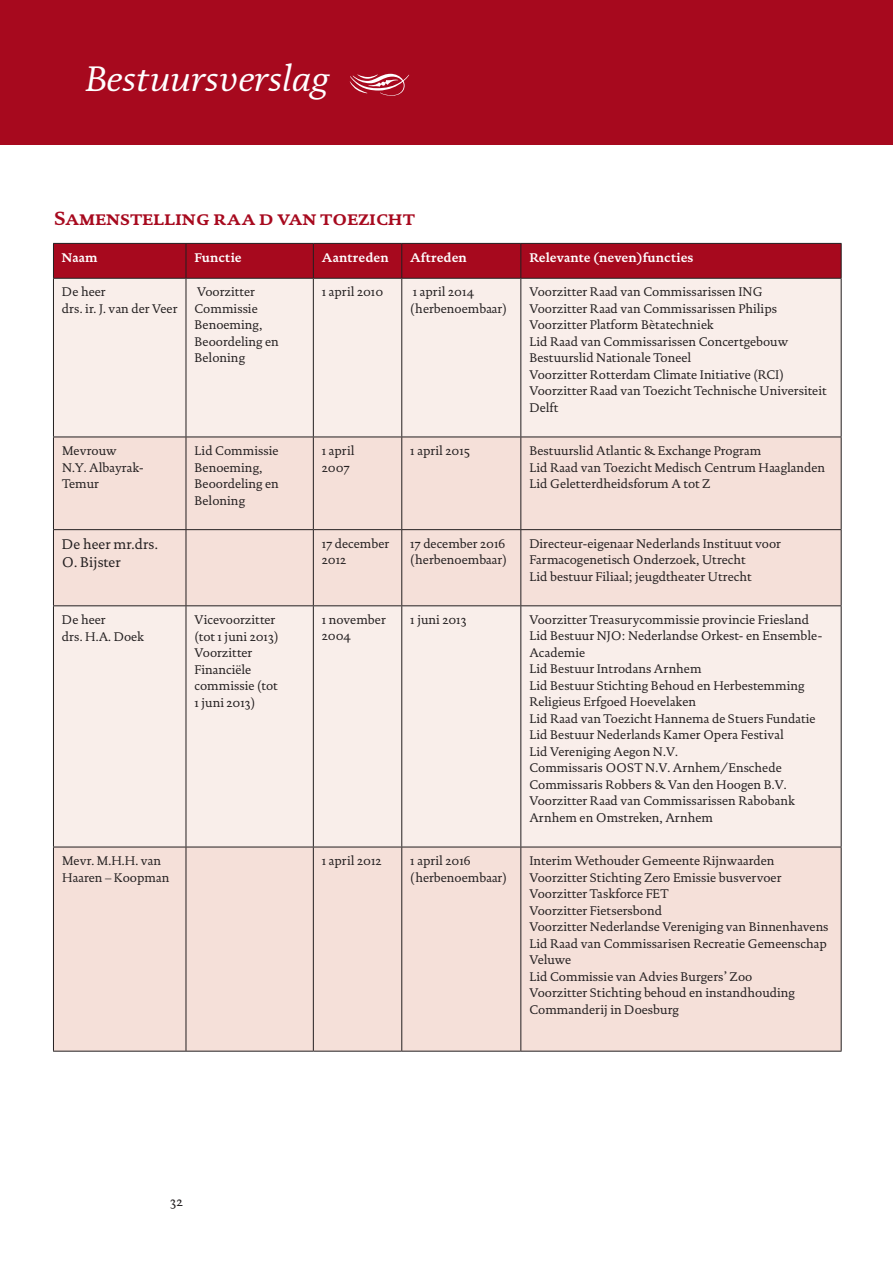
<style>
.page{position:relative;width:893px;height:1263px;background:#fff}
.page>*{position:absolute;margin:0;border:0;box-sizing:border-box;transform-origin:0 0}
.t1{font:italic 36px "DTL Documenta TOT";color:#fff}
.t2{font:700 19.5px "DTL Documenta TOT Caps";color:#a7091e}
.t3{font:14.25px/18px "DTL Documenta TOT";color:#231f20}
.t4{font:13.5px "DTL Documenta TOT";color:#231f20}
.t5{font:12.75px/16.5px "DTL Documenta TOT";color:#231f20}
.t6{font:700 12.75px "DTL Documenta TOT";color:#fff}
</style>
<div class="page">
<div style="left:0;top:0;width:893px;height:145px;background:#a7091e"></div>
<div style="left:54px;top:244px;width:787px;height:34px;background:#a7091e"></div>
<div style="left:54px;top:279px;width:787px;height:158px;background:#f9eeea"></div>
<svg style="left:54px;top:438px;width:787px;height:613px;background:#f5e4de"></svg>
<hr style="left:186px;top:244px;width:1px;height:34px;background:#231f20">
<hr style="left:186px;top:279px;width:1px;height:158px;background:#231f20">
<hr style="left:186px;top:437px;width:1px;height:92px;background:#231f20">
<hr style="left:186px;top:530px;width:1px;height:75px;background:#231f20">
<hr style="left:186px;top:847px;width:1px;height:204px;background:#231f20">
<hr style="left:313px;top:244px;width:1px;height:34px;background:#231f20">
<hr style="left:313px;top:279px;width:1px;height:158px;background:#231f20">
<hr style="left:313px;top:437px;width:1px;height:92px;background:#231f20">
<hr style="left:313px;top:530px;width:1px;height:75px;background:#231f20">
<hr style="left:313px;top:606px;width:1px;height:241px;background:#231f20">
<hr style="left:313px;top:847px;width:1px;height:204px;background:#231f20">
<hr style="left:401px;top:244px;width:1px;height:34px;background:#231f20">
<hr style="left:520px;top:244px;width:1px;height:34px;background:#231f20">
<hr style="left:401px;top:279px;width:1px;height:158px;background:#231f20">
<hr style="left:520px;top:279px;width:1px;height:158px;background:#231f20">
<hr style="left:401px;top:437px;width:1px;height:92px;background:#231f20">
<hr style="left:520px;top:437px;width:1px;height:92px;background:#231f20">
<hr style="left:401px;top:530px;width:1px;height:75px;background:#231f20">
<hr style="left:520px;top:530px;width:1px;height:75px;background:#231f20">
<hr style="left:401px;top:606px;width:1px;height:241px;background:#231f20">
<hr style="left:520px;top:606px;width:1px;height:241px;background:#231f20">
<hr style="left:401px;top:847px;width:1px;height:204px;background:#231f20">
<hr style="left:520px;top:847px;width:1px;height:204px;background:#231f20">
<hr style="left:53px;top:279px;width:1px;height:158px;background:#231f20">
<hr style="left:841px;top:279px;width:1px;height:158px;background:#231f20">
<hr style="left:53px;top:437px;width:133px;height:1px;background:#231f20">
<hr style="left:53px;top:437px;width:1px;height:92px;background:#231f20">
<hr style="left:186px;top:437px;width:127px;height:1px;background:#231f20">
<hr style="left:313px;top:437px;width:89px;height:1px;background:#231f20">
<hr style="left:402px;top:437px;width:119px;height:1px;background:#231f20">
<hr style="left:53px;top:530px;width:1px;height:75px;background:#231f20">
<hr style="left:521px;top:437px;width:320px;height:1px;background:#231f20">
<hr style="left:841px;top:437px;width:1px;height:92px;background:#231f20">
<hr style="left:841px;top:530px;width:1px;height:75px;background:#231f20">
<hr style="left:53px;top:243px;width:133px;height:1px;background:#231f20">
<hr style="left:53px;top:244px;width:1px;height:34px;background:#231f20">
<hr style="left:186px;top:243px;width:127px;height:1px;background:#231f20">
<hr style="left:313px;top:243px;width:89px;height:1px;background:#231f20">
<hr style="left:402px;top:243px;width:119px;height:1px;background:#231f20">
<hr style="left:521px;top:243px;width:320px;height:1px;background:#231f20">
<hr style="left:841px;top:244px;width:1px;height:34px;background:#231f20">
<hr style="left:53px;top:278px;width:133px;height:1px;background:#231f20">
<hr style="left:186px;top:278px;width:127px;height:1px;background:#231f20">
<hr style="left:313px;top:278px;width:89px;height:1px;background:#231f20">
<hr style="left:402px;top:278px;width:119px;height:1px;background:#231f20">
<hr style="left:521px;top:278px;width:320px;height:1px;background:#231f20">
<hr style="left:53px;top:847px;width:1px;height:204px;background:#231f20">
<hr style="left:841px;top:847px;width:1px;height:204px;background:#231f20">
<hr style="left:53px;top:1051px;width:133px;height:1px;background:#231f20">
<hr style="left:186px;top:1051px;width:127px;height:1px;background:#231f20">
<hr style="left:313px;top:1051px;width:89px;height:1px;background:#231f20">
<hr style="left:402px;top:1051px;width:119px;height:1px;background:#231f20">
<hr style="left:521px;top:1051px;width:320px;height:1px;background:#231f20">
<hr style="left:186px;top:606px;width:1px;height:241px;background:#231f20">
<hr style="left:53px;top:529px;width:133px;height:1px;background:#231f20">
<hr style="left:186px;top:529px;width:127px;height:1px;background:#231f20">
<hr style="left:313px;top:529px;width:89px;height:1px;background:#231f20">
<hr style="left:402px;top:529px;width:119px;height:1px;background:#231f20">
<hr style="left:521px;top:529px;width:320px;height:1px;background:#231f20">
<hr style="left:53px;top:605px;width:133px;height:1px;background:#231f20">
<hr style="left:53px;top:606px;width:1px;height:241px;background:#231f20">
<hr style="left:186px;top:605px;width:127px;height:1px;background:#231f20">
<hr style="left:313px;top:605px;width:89px;height:1px;background:#231f20">
<hr style="left:402px;top:605px;width:119px;height:1px;background:#231f20">
<hr style="left:521px;top:605px;width:320px;height:1px;background:#231f20">
<hr style="left:841px;top:606px;width:1px;height:241px;background:#231f20">
<hr style="left:53px;top:847px;width:133px;height:1px;background:#231f20">
<hr style="left:186px;top:847px;width:127px;height:1px;background:#231f20">
<hr style="left:313px;top:847px;width:89px;height:1px;background:#231f20">
<hr style="left:402px;top:847px;width:119px;height:1px;background:#231f20">
<hr style="left:521px;top:847px;width:320px;height:1px;background:#231f20">
<h1 class="t1" style="left:85px;top:57px;width:245px">Bestuursverslag</h1>
<h2 class="t2" style="left:54px;top:206px;width:362px">Samenstelling raa d van toezicht</h2>
<p class="t6" style="left:62px;top:250px;width:37px">Naam</p>
<p class="t6" style="left:194px;top:250px;width:49px">Functie</p>
<p class="t6" style="left:322px;top:250px;width:68px">Aantreden</p>
<p class="t6" style="left:410px;top:250px;width:58px">Aftreden</p>
<p class="t6" style="left:529px;top:250px;width:166px">Relevante (neven)functies</p>
<p class="t5" style="left:62px;top:284px;width:117px">De heer<br>drs. ir. J. van der Veer</p>
<p class="t5" style="left:194px;top:284px;width:86px">Voorzitter<br>Commissie<br>Benoeming,<br>Beoordeling en<br>Beloning</p>
<p class="t5" style="left:322px;top:284px;width:63px">1 april 2010</p>
<p class="t5" style="left:410px;top:284px;width:98px">1 april 2014 (herbenoembaar)</p>
<p class="t5" style="left:529px;top:284px;width:299px">Voorzitter Raad van Commissarissen ING<br>Voorzitter Raad van Commissarissen Philips Voorzitter Platform Bètatechniek<br>Lid Raad van Commissarissen Concertgebouw Bestuurslid Nationale Toneel<br>Voorzitter Rotterdam Climate Initiative (RCI)<br>Voorzitter Raad van Toezicht Technische Universiteit Delft</p>
<p class="t5" style="left:62px;top:442px;width:83px">Mevrouw<br>N.Y. Albayrak-<br>Temur</p>
<p class="t5" style="left:194px;top:442px;width:86px">Lid Commissie<br>Benoeming,<br>Beoordeling en<br>Beloning</p>
<p class="t5" style="left:322px;top:442px;width:34px">1 april<br>2007</p>
<p class="t5" style="left:410px;top:442px;width:61px">1 april 2015</p>
<p class="t5" style="left:529px;top:442px;width:297px">Bestuurslid Atlantic &amp; Exchange Program<br>Lid Raad van Toezicht Medisch Centrum Haaglanden<br>Lid Geletterdheidsforum A tot Z</p>
<p class="t3" style="left:62px;top:535px;width:98px">De heer mr.drs.<br>O. Bijster</p>
<p class="t5" style="left:322px;top:535px;width:69px">17 december<br>2012</p>
<p class="t5" style="left:410px;top:535px;width:98px">17 december 2016 (herbenoembaar)</p>
<p class="t5" style="left:529px;top:535px;width:253px">Directeur-eigenaar Nederlands Instituut voor<br>Farmacogenetisch Onderzoek, Utrecht<br>Lid bestuur Filiaal; jeugdtheater Utrecht</p>
<p class="t5" style="left:62px;top:611px;width:84px">De heer<br>drs. H.A. Doek</p>
<p class="t5" style="left:194px;top:611px;width:85px">Vicevoorzitter (tot 1 juni 2013)<br>Voorzitter<br>Financiële commissie (tot<br>1 juni 2013)</p>
<p class="t5" style="left:322px;top:611px;width:65px">1 november<br>2004</p>
<p class="t5" style="left:410px;top:611px;width:58px">1 juni 2013</p>
<p class="t5" style="left:529px;top:611px;width:295px">Voorzitter Treasurycommissie provincie Friesland Lid Bestuur NJO: Nederlandse Orkest- en Ensemble-Academie<br>Lid Bestuur Introdans Arnhem<br>Lid Bestuur Stichting Behoud en Herbestemming Religieus Erfgoed Hoevelaken<br>Lid Raad van Toezicht Hannema de Stuers Fundatie Lid Bestuur Nederlands Kamer Opera Festival<br>Lid Vereniging Aegon N.V.<br>Commissaris OOST N.V. Arnhem/Enschede Commissaris Robbers &amp; Van den Hoogen B.V.<br>Voorzitter Raad van Commissarissen Rabobank Arnhem en Omstreken, Arnhem</p>
<p class="t5" style="left:62px;top:852px;width:109px">Mevr. M.H.H. van<br>Haaren – Koopman</p>
<p class="t5" style="left:322px;top:852px;width:61px">1 april 2012</p>
<p class="t5" style="left:410px;top:852px;width:98px">1 april 2016 (herbenoembaar)</p>
<p class="t5" style="left:529px;top:852px;width:301px">Interim Wethouder Gemeente Rijnwaarden Voorzitter Stichting Zero Emissie busvervoer Voorzitter Taskforce FET<br>Voorzitter Fietsersbond<br>Voorzitter Nederlandse Vereniging van Binnenhavens Lid Raad van Commissarisen Recreatie Gemeenschap Veluwe<br>Lid Commissie van Advies Burgers’ Zoo<br>Voorzitter Stichting behoud en instandhouding Commanderij in Doesburg</p>
<p class="t4" style="left:170px;top:1193px;width:14px">32</p>
</div>
